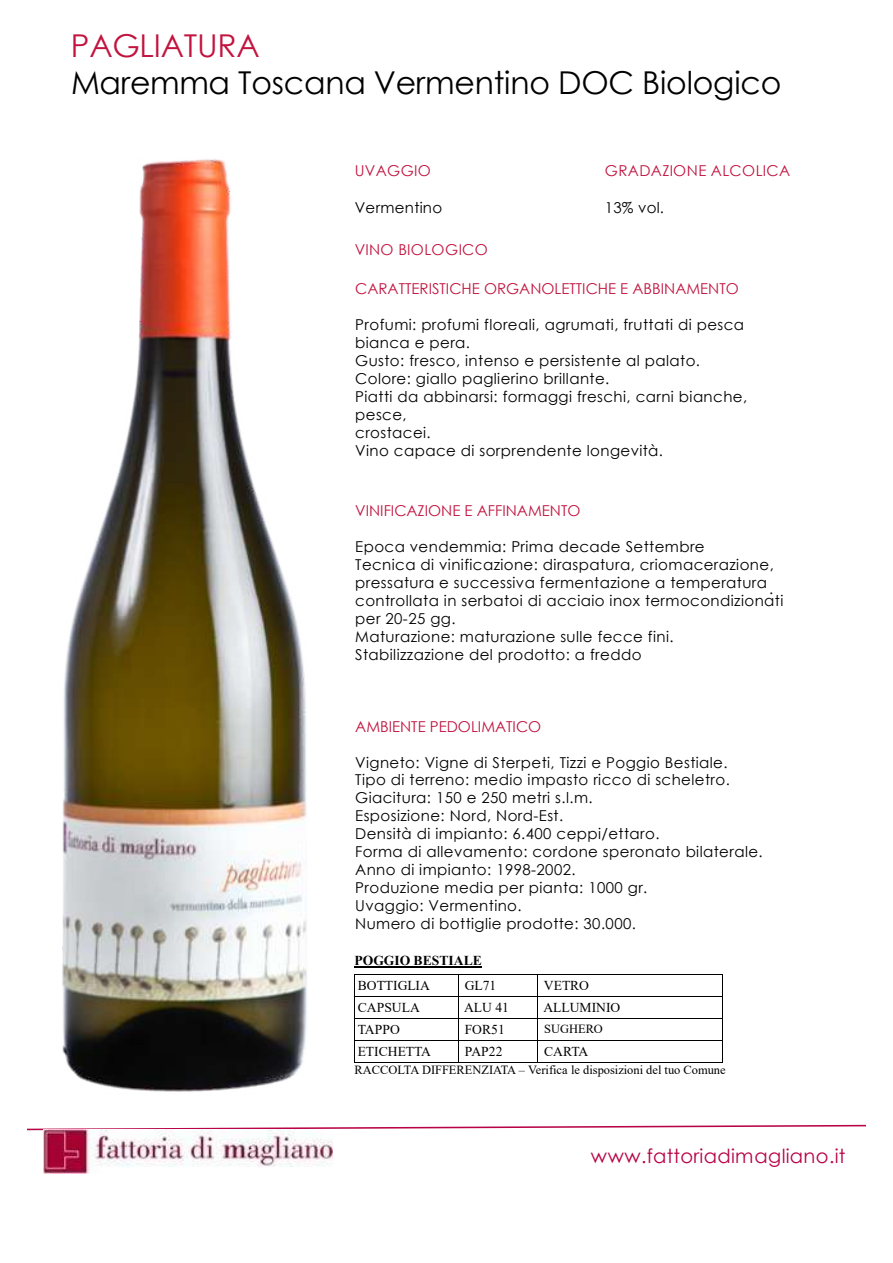
<style>
.page{position:relative;width:893px;height:1263px;background:#fff}
.page>*{position:absolute;margin:0;border:0;box-sizing:border-box;transform-origin:0 0}
.t1{font:31.5px "Century Gothic";letter-spacing:-.005em;color:#000}
.t2{font:31.5px "Century Gothic";letter-spacing:-.005em;color:#c1143f}
.t3{font:19.5px "Century Gothic";letter-spacing:.02em;color:#b80346}
.t4{font:15px/18px "Century Gothic";letter-spacing:.025em;color:#000}
.t5{font:15px "Century Gothic";color:#c1143f}
.t6{font:15px "Century Gothic";letter-spacing:.025em;color:#c1143f}
.t7{font:15px "Century Gothic";letter-spacing:.02em;color:#c1143f}
.t8{font:13.65px "Times New Roman";color:#000}
.t9{font:700 13.65px "Times New Roman";color:#000}
.t10{font:12.45px "Times New Roman";color:#000}
</style>
<div class="page">
<img style="left:62px;top:159px;width:245px;height:933px">
<svg style="left:27px;top:1124px;width:839px;height:7px"></svg>
<img style="left:44px;top:1130px;width:288px;height:44px">
<hr style="left:355px;top:966px;width:127px;height:2px;background:#000">
<hr style="left:355px;top:974px;width:103px;height:1px;background:#000">
<hr style="left:458px;top:974px;width:79px;height:1px;background:#000">
<hr style="left:537px;top:974px;width:185px;height:1px;background:#000">
<hr style="left:355px;top:996px;width:103px;height:1px;background:#000">
<hr style="left:458px;top:996px;width:79px;height:1px;background:#000">
<hr style="left:537px;top:996px;width:185px;height:1px;background:#000">
<hr style="left:355px;top:1018px;width:103px;height:1px;background:#000">
<hr style="left:458px;top:1018px;width:79px;height:1px;background:#000">
<hr style="left:537px;top:1018px;width:185px;height:1px;background:#000">
<hr style="left:355px;top:1040px;width:103px;height:1px;background:#000">
<hr style="left:458px;top:1040px;width:79px;height:1px;background:#000">
<hr style="left:537px;top:1040px;width:185px;height:1px;background:#000">
<hr style="left:355px;top:1062px;width:103px;height:1px;background:#000">
<svg style="left:458px;top:975px;width:1px;height:87px"></svg>
<hr style="left:458px;top:1062px;width:79px;height:1px;background:#000">
<svg style="left:537px;top:975px;width:1px;height:87px"></svg>
<hr style="left:537px;top:1062px;width:185px;height:1px;background:#000">
<svg style="left:722px;top:974px;width:1px;height:89px"></svg>
<h1 class="t2" style="left:71px;top:24px;width:190px">PAGLIATURA</h1>
<h1 class="t1" style="left:71px;top:61px;width:712px">Maremma Toscana Vermentino DOC Biologico</h1>
<p class="t6" style="left:355px;top:160px;width:78px">UVAGGIO</p>
<p class="t4" style="left:355px;top:199px;width:89px">Vermentino</p>
<p class="t7" style="left:355px;top:239px;width:135px">VINO BIOLOGICO</p>
<p class="t6" style="left:604px;top:160px;width:187px">GRADAZIONE ALCOLICA</p>
<p class="t4" style="left:604px;top:199px;width:61px">13% vol.</p>
<p class="t5" style="left:355px;top:279px;width:385px">CARATTERISTICHE ORGANOLETTICHE E ABBINAMENTO</p>
<p class="t4" style="left:355px;top:316px;width:393px">Profumi: profumi floreali, agrumati, fruttati di pesca bianca e pera.<br>Gusto: fresco, intenso e persistente al palato.<br>Colore: giallo paglierino brillante.<br>Piatti da abbinarsi: formaggi freschi, carni bianche, pesce,<br>crostacei.<br>Vino capace di sorprendente longevità.</p>
<p class="t5" style="left:355px;top:500px;width:227px">VINIFICAZIONE E AFFINAMENTO</p>
<p class="t4" style="left:355px;top:538px;width:429px">Epoca vendemmia: Prima decade Settembre<br>Tecnica di vinificazione: diraspatura, criomacerazione, pressatura e successiva fermentazione a temperatura controllata in serbatoi di acciaio inox termocondizionati per 20-25 gg.<br>Maturazione: maturazione sulle fecce fini.<br>Stabilizzazione del prodotto: a freddo</p>
<p class="t4" style="left:769px;top:580px;width:6px">.</p>
<p class="t5" style="left:355px;top:716px;width:187px">AMBIENTE PEDOLIMATICO</p>
<p class="t4" style="left:355px;top:753px;width:409px">Vigneto: Vigne di Sterpeti, Tizzi e Poggio Bestiale.<br>Tipo di terreno: medio impasto ricco di scheletro.<br>Giacitura: 150 e 250 metri s.l.m.<br>Esposizione: Nord, Nord-Est.<br>Densità di impianto: 6.400 ceppi/ettaro.<br>Forma di allevamento: cordone speronato bilaterale.<br>Anno di impianto: 1998-2002.<br>Produzione media per pianta: 1000 gr.<br>Uvaggio: Vermentino.<br>Numero di bottiglie prodotte: 30.000.</p>
<p class="t9" style="left:354px;top:950px;width:129px">POGGIO BESTIALE</p>
<p class="t8" style="left:358px;top:976px;width:74px">BOTTIGLIA</p>
<p class="t8" style="left:465px;top:976px;width:33px">GL71</p>
<p class="t8" style="left:544px;top:976px;width:47px">VETRO</p>
<p class="t8" style="left:358px;top:998px;width:64px">CAPSULA</p>
<p class="t8" style="left:464px;top:998px;width:46px">ALU 41</p>
<p class="t8" style="left:543px;top:998px;width:79px">ALLUMINIO</p>
<p class="t8" style="left:358px;top:1020px;width:44px">TAPPO</p>
<p class="t8" style="left:465px;top:1020px;width:41px">FOR51</p>
<p class="t10" style="left:544px;top:1020px;width:60px">SUGHERO</p>
<p class="t8" style="left:358px;top:1042px;width:75px">ETICHETTA</p>
<p class="t8" style="left:465px;top:1042px;width:39px">PAP22</p>
<p class="t8" style="left:544px;top:1042px;width:46px">CARTA</p>
<p class="t10" style="left:354px;top:1061px;width:372px">RACCOLTA DIFFERENZIATA – Verifica le disposizioni del tuo Comune</p>
<h2 class="t3" style="left:591px;top:1143px;width:256px">www.fattoriadimagliano.it</h2>
</div>
